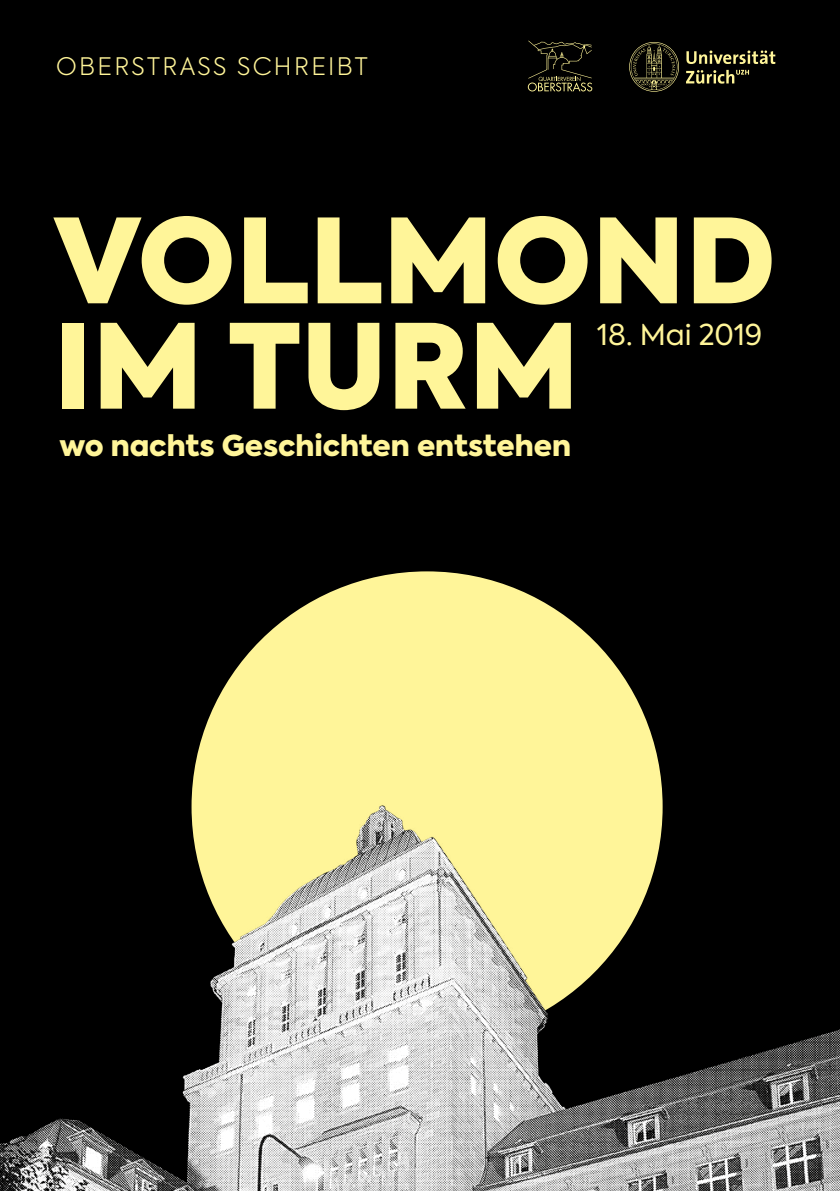
<style>
.page{position:relative;width:840px;height:1191px;background:#fff}
.page>*{position:absolute;margin:0;border:0;box-sizing:border-box;transform-origin:0 0}
.t1{font:900 116.2px/105.4px "Axiforma";color:#fff599}
.t2{font:900 28.6px "Axiforma";color:#fff599}
.t3{font:28.6px "Axiforma";color:#fff599}
.t4{font:300 24px "Axiforma";letter-spacing:.1em;color:#fff599}
</style>
<div class="page">
<img style="left:0;top:0;width:839px;height:1191px">
<svg style="left:527px;top:40px;width:65px;height:51px;background:#212014"></svg>
<svg style="left:629px;top:42px;width:145px;height:50px;background:#2a2819"></svg>
<p class="t4" style="left:56px;top:51px;width:313px">OBERSTRASS SCHREIBT</p>
<h1 class="t1" style="left:53px;top:210px;width:723px">VOLLMOND<br>IM TURM</h1>
<p class="t2" style="left:59px;top:425px;width:513px">wo nachts Geschichten entstehen</p>
<p class="t3" style="left:597px;top:316px;width:166px">18. Mai 2019</p>
</div>
